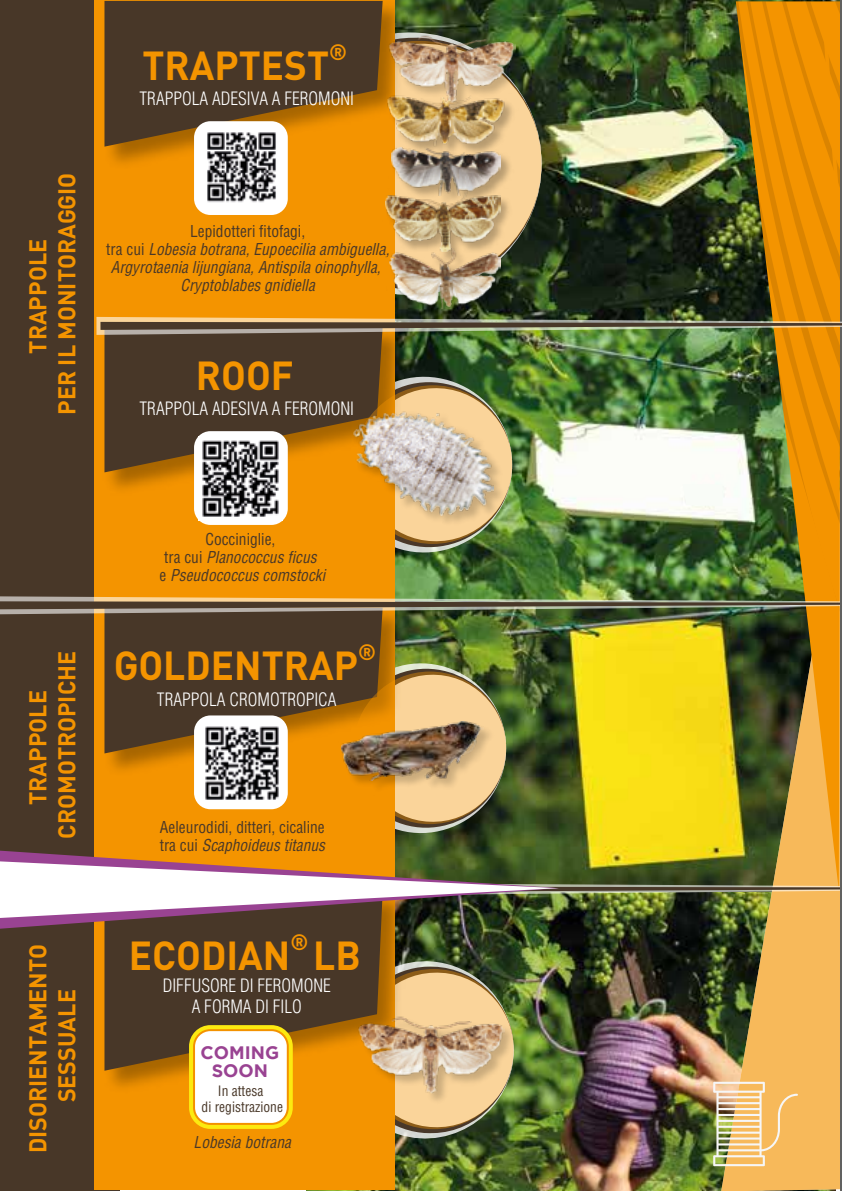
<style>
.page{position:relative;width:842px;height:1191px;background:#fff}
.page>*{position:absolute;margin:0;border:0;box-sizing:border-box;transform-origin:0 0}
.t1{font:700 40px "DIN Pro";color:#f49400}
.t2{font:700 24px/28.8px "DIN Pro";color:#f49400;text-align:center}
.t3{font:700 22px "DIN Pro";color:#f49400}
.t4{font:300 condensed 18px/21.6px "Helvetica LT Std";color:#fff;text-align:center}
.t5{font:700 18px/18px "Gotham";color:#994392;text-align:center}
.t6{font:italic condensed 16px/18px "Helvetica LT Std";color:#493829;text-align:center}
.t7{font:condensed 16px/18px "Helvetica LT Std";color:#493829}
.t8{font:condensed 14px/16px "Helvetica LT Std";color:#493829;text-align:center}
.s1{font-style:normal}
.s2{font-style:italic}
</style>
<div class="page">
<img style="left:395px;top:335px;width:304px;height:261px">
<img style="left:411px;top:614px;width:310px;height:246px">
<img style="left:395px;top:918px;width:326px;height:272px">
<svg style="left:721px;top:842px;width:119px;height:349px;background:#d0a24f"></svg>
<img style="left:713px;top:1081px;width:85px;height:85px">
<svg style="left:736px;top:842px;width:104px;height:18px;background:#b5973e"></svg>
<div style="left:0;top:0;width:120px;height:1190px;background:#483728"></div>
<img style="left:395px;top:642px;width:111px;height:207px">
<svg style="left:395px;top:961px;width:119px;height:177px;background:#515e41"></svg>
<img style="left:395px;top:355px;width:117px;height:219px">
<svg style="left:354px;top:969px;width:160px;height:160px;background:#efc88d"></svg>
<div style="left:95px;top:0;width:300px;height:1190px;background:#f49400"></div>
<img style="left:104px;top:614px;width:307px;height:157px">
<svg style="left:104px;top:614px;width:279px;height:139px;background:#563e23"></svg>
<img style="left:104px;top:929px;width:307px;height:159px">
<svg style="left:104px;top:929px;width:279px;height:141px;background:#583f23"></svg>
<img style="left:0;top:596px;width:699px;height:18px">
<img style="left:104px;top:335px;width:307px;height:155px">
<svg style="left:104px;top:335px;width:279px;height:137px;background:#573f23"></svg>
<div style="left:194px;top:431px;width:94px;height:94px;background:#fff;border-radius:16px"></div>
<div style="left:194px;top:715px;width:94px;height:94px;background:#fff;border-radius:16px"></div>
<div style="left:189px;top:1025px;width:104px;height:103px;border:10px solid #fcea10;border-radius:16px"></div>
<div style="left:194px;top:1030px;width:94px;height:93px;background:#fff;border-radius:16px"></div>
<div style="left:193px;top:1029px;width:96px;height:95px;border:2px solid #f39200;border-radius:16px"></div>
<svg style="left:354px;top:385px;width:158px;height:159px;background:#e1b779"></svg>
<svg style="left:354px;top:671px;width:152px;height:153px;background:#edbf79"></svg>
<img style="left:356px;top:1014px;width:161px;height:93px">
<img style="left:357px;top:1014px;width:147px;height:79px">
<img style="left:350px;top:407px;width:158px;height:123px">
<img style="left:353px;top:410px;width:140px;height:105px">
<img style="left:338px;top:718px;width:160px;height:77px">
<img style="left:341px;top:721px;width:142px;height:60px">
<svg style="left:706px;top:335px;width:5px;height:507px;background:#b1b444"></svg>
<img style="left:711px;top:335px;width:129px;height:507px">
<img style="left:202px;top:440px;width:77px;height:77px">
<img style="left:205px;top:726px;width:74px;height:74px">
<hr style="left:840px;top:0;width:2px;height:1191px;background:#616160">
<svg style="left:0;top:849px;width:559px;height:80px"></svg>
<img style="left:0;top:860px;width:840px;height:58px">
<img style="left:96px;top:1px;width:746px;height:334px">
<img style="left:385px;top:93px;width:134px;height:67px">
<img style="left:385px;top:93px;width:122px;height:56px">
<img style="left:383px;top:188px;width:132px;height:79px">
<img style="left:386px;top:191px;width:114px;height:55px">
<img style="left:388px;top:144px;width:127px;height:67px">
<img style="left:391px;top:147px;width:110px;height:49px">
<img style="left:386px;top:246px;width:129px;height:77px">
<img style="left:389px;top:249px;width:111px;height:59px">
<svg style="left:683px;top:484px;width:40px;height:22px"></svg>
<h2 class="t2" style="left:23px;top:415px;width:243px;rotate:-90deg">TRAPPOLE<br>PER IL MONITORAGGIO</h2>
<h1 class="t1" style="left:143px;top:39px;width:188px">TRAPTEST</h1>
<h3 class="t3" style="left:329px;top:37px;width:19px">®</h3>
<p class="t4" style="left:140px;top:87px;width:216px">TRAPPOLA ADESIVA A FEROMONI</p>
<p class="t6" style="left:106px;top:222px;width:284px"><span class="s1">Lepidotteri fitofagi,<br>tra cui</span> Lobesia botrana, Eupoecilia ambiguella, Argyrotaenia lijungiana, Antispila oinophylla, Cryptoblabes gnidiella</p>
<h1 class="t1" style="left:196px;top:349px;width:99px">ROOF</h1>
<p class="t4" style="left:140px;top:397px;width:216px">TRAPPOLA ADESIVA A FEROMONI</p>
<h2 class="t2" style="left:23px;top:838px;width:189px;rotate:-90deg">TRAPPOLE<br>CROMOTROPICHE</h2>
<h2 class="t2" style="left:23px;top:1153px;width:211px;rotate:-90deg">DISORIENTAMENTO<br>SESSUALE</h2>
<p class="t6" style="left:160px;top:530px;width:167px"><span class="s1">Cocciniglie,<br>tra cui</span> Planococcus ficus<br><span class="s1">e</span> Pseudococcus comstocki</p>
<h1 class="t1" style="left:114px;top:639px;width:246px">GOLDENTRAP</h1>
<h3 class="t3" style="left:358px;top:637px;width:19px">®</h3>
<p class="t4" style="left:157px;top:688px;width:181px">TRAPPOLA CROMOTROPICA</p>
<p class="t7" style="left:160px;top:818px;width:167px">Aeleurodidi, ditteri, cicaline tra cui <span class="s2">Scaphoideus titanus</span></p>
<h1 class="t1" style="left:129px;top:929px;width:163px">ECODIAN</h1>
<h3 class="t3" style="left:290px;top:927px;width:19px">®</h3>
<h1 class="t1" style="left:313px;top:929px;width:49px">LB</h1>
<p class="t4" style="left:163px;top:974px;width:170px">DIFFUSORE DI FEROMONE<br>A FORMA DI FILO</p>
<p class="t5" style="left:201px;top:1042px;width:80px">COMING<br>SOON</p>
<p class="t8" style="left:202px;top:1082px;width:83px">In attesa<br>di registrazione</p>
<p class="t6" style="left:194px;top:1133px;width:99px">Lobesia botrana</p>
</div>
